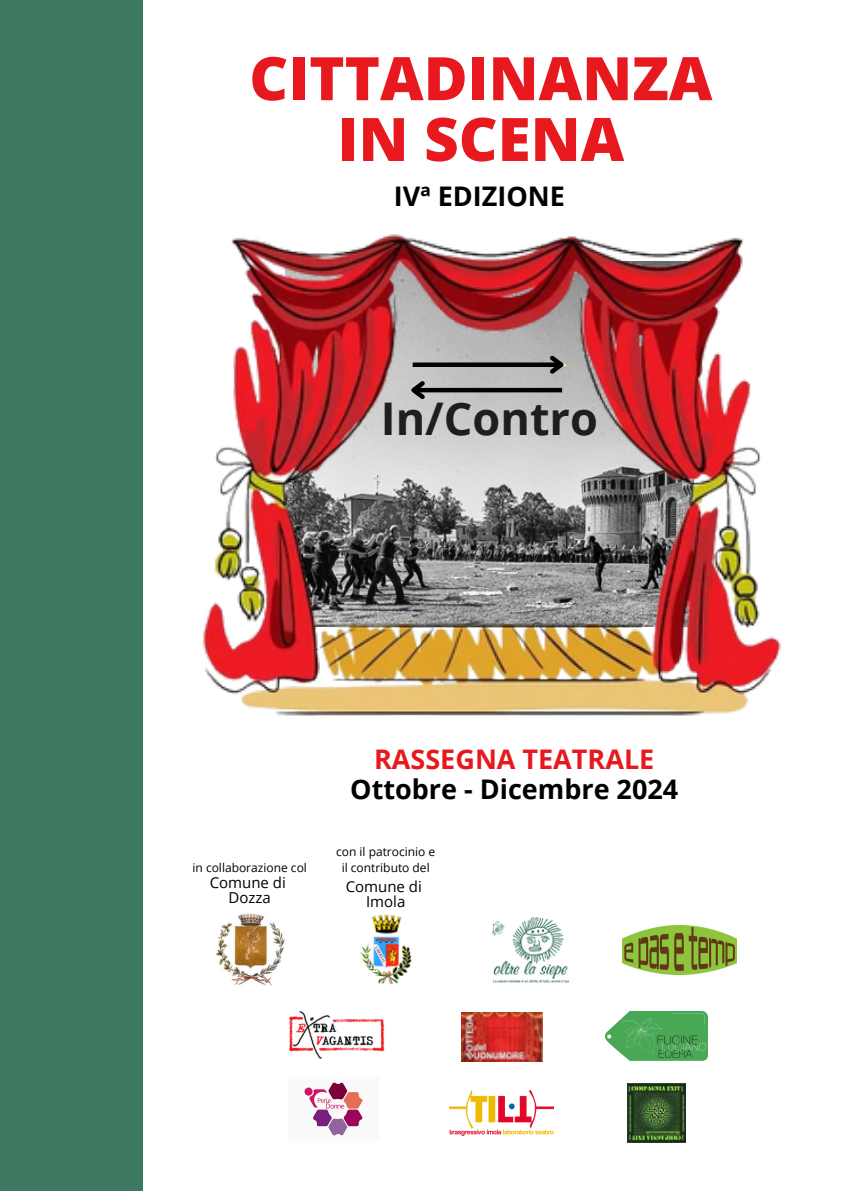
<style>
.page{position:relative;width:851px;height:1191px;background:#fff}
.page>*{position:absolute;margin:0;border:0;box-sizing:border-box;transform-origin:0 0}
.t1{font:800 60px/60.6px "Open Sans";color:#e7191f;text-align:center}
.t2{font:700 45px "Open Sans";color:#1e1e1e}
.t3{font:700 27px/29.4px "Open Sans";color:#000;text-align:center}
.t4{font:15px/15px "Open Sans";color:#000;text-align:center}
.t5{font:12px "Open Sans";color:#000}
.s1{color:#e7191f}
</style>
<div class="page">
<img style="left:461px;top:1012px;width:81px;height:49px">
<img style="left:627px;top:1083px;width:58px;height:59px">
<img style="left:622px;top:925px;width:114px;height:49px">
<img style="left:492px;top:917px;width:77px;height:65px">
<img style="left:203px;top:234px;width:578px;height:482px">
<div style="left:0;top:0;width:143px;height:1190px;background:#3e7962"></div>
<img style="left:360px;top:914px;width:51px;height:71px">
<img style="left:450px;top:1090px;width:103px;height:45px">
<img style="left:215px;top:913px;width:70px;height:73px">
<img style="left:289px;top:1010px;width:96px;height:49px">
<img style="left:606px;top:1011px;width:101px;height:50px">
<img style="left:304px;top:1082px;width:59px;height:54px">
<div style="left:412px;top:362px;width:149px;height:5px;background:#000"></div>
<svg style="left:546px;top:351px;width:22px;height:27px"></svg>
<hr style="left:413px;top:388px;width:149px;height:4px;background:#000">
<svg style="left:406px;top:377px;width:23px;height:26px"></svg>
<p class="t1" style="left:249px;top:47px;width:464px">CITTADINANZA<br>IN SCENA</p>
<p class="t3" style="left:394px;top:181px;width:172px">IVª EDIZIONE</p>
<p class="t2" style="left:381px;top:387px;width:218px">In/Contro</p>
<p class="t5" style="left:192px;top:859px;width:116px">in collaborazione col</p>
<p class="t3" style="left:350px;top:744px;width:329px"><span class="s1">RASSEGNA TEATRALE<br></span>Ottobre - Dicembre 2024</p>
<p class="t5" style="left:336px;top:843px;width:101px">con il patrocinio e</p>
<p class="t5" style="left:341px;top:859px;width:90px">il contributo del</p>
<p class="t4" style="left:210px;top:874px;width:78px">Comune di<br>Dozza</p>
<p class="t4" style="left:345px;top:878px;width:78px">Comune di<br>Imola</p>
</div>
